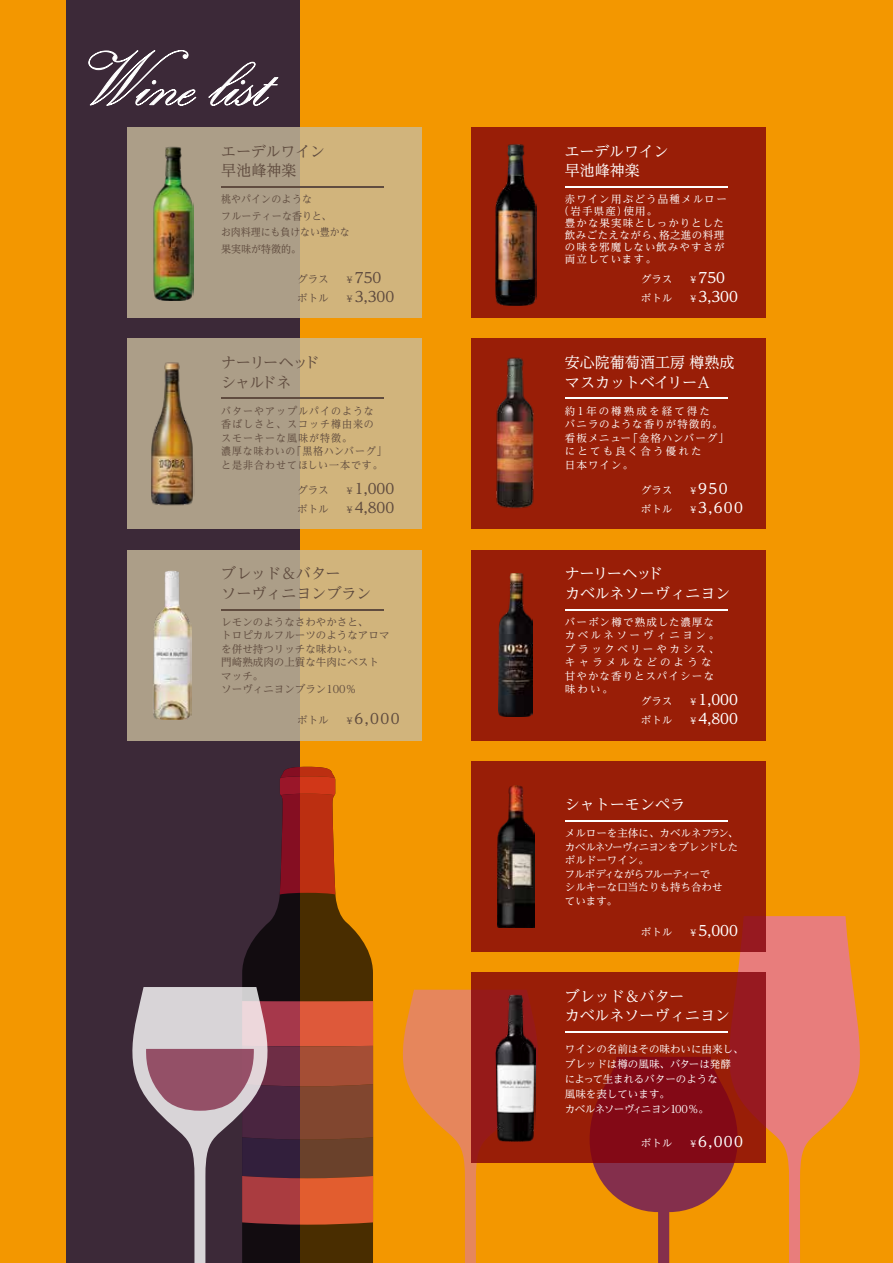
<style>
.page{position:relative;width:893px;height:1263px;background:#f39700}
.page>*{position:absolute;margin:0;border:0;box-sizing:border-box;transform-origin:0 0}
.t1{font:79.5px "Kunstler Script";color:#fff}
.t2{font:15px/19.5px "UD Reimin Pro";color:#fff}
.t3{font:15px/19.5px "UD Reimin Pro";color:#604c3f}
.t4{font:15px/19.5px "UD Reimin Pro";letter-spacing:-.075em;color:#604c3f}
.t5{font:500 14.4px/19.2px "UD Reimin Pro";color:#fff}
.t6{font:500 14.4px/19.2px "UD Reimin Pro";color:#604c3f}
.t7{font:10.5px/13.5px "UD Reimin Pro";color:#fff}
.t8{font:10.5px/13.5px "UD Reimin Pro";letter-spacing:.1em;color:#fff}
.t9{font:10.5px/13.5px "UD Reimin Pro";color:#604c3f}
.t10{font:10.5px/13.5px "UD Reimin Pro";letter-spacing:.1em;color:#604c3f;scale:.95 1}
.t11{font:10.5px/13.5px "UD Reimin Pro";letter-spacing:.21em;color:#fff}
.t12{font:10.5px/19.2px "UD Reimin Pro";letter-spacing:.04em;color:#fff}
.t13{font:10.5px/16.5px "UD Reimin Pro";color:#604c3f;scale:.95 1}
.t14{font:500 8.4px "UD Reimin Pro";color:#fff}
.t15{font:500 8.4px "UD Reimin Pro";color:#604c3f}
.s1{font-size:8.4px}
</style>
<div class="page">
<div style="left:66px;top:0;width:234px;height:1263px;background:#3c2938"></div>
<svg style="left:593px;top:1163px;width:122px;height:100px"></svg>
<svg style="left:403px;top:990px;width:74px;height:273px"></svg>
<svg style="left:715px;top:916px;width:145px;height:347px;fill:#e87d7c"></svg>
<svg style="left:242px;top:778px;width:132px;height:441px"></svg>
<svg style="left:280px;top:767px;width:55px;height:127px;background:#a82718"></svg>
<svg style="left:132px;top:987px;width:241px;height:276px"></svg>
<svg style="left:88px;top:50px;width:108px;height:56px"></svg>
<svg style="left:208px;top:62px;width:71px;height:44px"></svg>
<div style="left:471px;top:339px;width:294px;height:190px;background:#991e07"></div>
<img style="left:496px;top:357px;width:38px;height:152px">
<hr style="left:565px;top:398px;width:162px;height:1px;background:#fff">
<div style="left:471px;top:128px;width:294px;height:190px;background:#991e07"></div>
<img style="left:495px;top:144px;width:42px;height:161px">
<hr style="left:565px;top:187px;width:162px;height:1px;background:#fff">
<svg style="left:128px;top:339px;width:294px;height:190px;background:#bda882"></svg>
<img style="left:150px;top:355px;width:44px;height:157px">
<hr style="left:221px;top:398px;width:163px;height:1px;background:#604c3f">
<svg style="left:128px;top:128px;width:294px;height:190px;background:#bca782"></svg>
<img style="left:151px;top:144px;width:42px;height:157px">
<hr style="left:221px;top:187px;width:163px;height:1px;background:#604c3f">
<svg style="left:471px;top:973px;width:294px;height:190px;background:#92180f"></svg>
<img style="left:496px;top:993px;width:40px;height:149px">
<hr style="left:565px;top:1032px;width:162px;height:1px;background:#fff">
<div style="left:471px;top:550px;width:294px;height:190px;background:#991e07"></div>
<img style="left:499px;top:574px;width:34px;height:142px">
<hr style="left:565px;top:609px;width:162px;height:1px;background:#fff">
<svg style="left:128px;top:550px;width:294px;height:190px;background:#bca782"></svg>
<img style="left:153px;top:571px;width:39px;height:148px">
<hr style="left:221px;top:609px;width:163px;height:1px;background:#604c3f">
<div style="left:471px;top:761px;width:294px;height:190px;background:#991e07"></div>
<img style="left:497px;top:785px;width:37px;height:142px">
<hr style="left:565px;top:820px;width:162px;height:1px;background:#fff">
<h1 class="t1" style="left:64px;top:39px;width:203px">Wine list</h1>
<h2 class="t3" style="left:221px;top:141px;width:105px">エーデルワイン早池峰神楽</h2>
<h2 class="t2" style="left:565px;top:141px;width:105px">エーデルワイン早池峰神楽</h2>
<p class="t13" style="left:221px;top:191px;width:137px">桃やパインのような<br>フルーティーな香りと、<br>お肉料理にも負けない豊かな果実味が特徴的。</p>
<p class="t8" style="left:565px;top:192px;width:163px">赤ワイン用ぶどう品種メルロー</p>
<p class="t12" style="left:559px;top:201px;width:100px">（岩手県産）使用。</p>
<p class="t8" style="left:565px;top:216px;width:161px">豊かな果実味としっかりとした</p>
<p class="t12" style="left:565px;top:225px;width:161px">飲みごたえながら、格之進の料理</p>
<p class="t8" style="left:565px;top:240px;width:161px">の味を邪魔しない飲みやすさが</p>
<p class="t8" style="left:565px;top:252px;width:93px">両立しています。</p>
<h3 class="t6" style="left:355px;top:267px;width:41px">750<br>3,300</h3>
<p class="t9" style="left:297px;top:269px;width:33px;line-height:19.2px">グラスボトル</p>
<p class="t15" style="left:346px;top:273px;width:10px">￥</p>
<p class="t15" style="left:346px;top:292px;width:10px">￥</p>
<h3 class="t5" style="left:698px;top:267px;width:41px">750<br>3,300</h3>
<p class="t12" style="left:641px;top:269px;width:33px">グラスボトル</p>
<p class="t14" style="left:689px;top:273px;width:10px">￥</p>
<p class="t14" style="left:689px;top:292px;width:10px">￥</p>
<h2 class="t4" style="left:221px;top:352px;width:99px">ナーリーヘッドシャルドネ</h2>
<h2 class="t2" style="left:565px;top:352px;width:171px">安心院葡萄酒工房樽熟成マスカットベイリーA</h2>
<p class="t10" style="left:221px;top:404px;width:176px">バターやアップルパイのような<br>香ばしさと、スコッチ樽由来の<br>スモーキーな風味が特徴。<br>濃厚な味わいの「黒格ハンバーグ」と是非合わせてほしい一本です。</p>
<p class="t8" style="left:565px;top:404px;width:165px">約1年の樽熟成を経て得た<br>バニラのような香りが特徴的。看板メニュー「金格ハンバーグ」にとても良く合う優れた<br>日本ワイン。</p>
<h3 class="t6" style="left:355px;top:478px;width:41px">1,000<br>4,800</h3>
<p class="t9" style="left:297px;top:480px;width:33px;line-height:19.2px">グラスボトル</p>
<p class="t15" style="left:346px;top:484px;width:10px">￥</p>
<p class="t15" style="left:346px;top:503px;width:10px">￥</p>
<h3 class="t5" style="left:698px;top:478px;width:46px">950<br>3,600</h3>
<p class="t12" style="left:641px;top:480px;width:33px">グラスボトル</p>
<p class="t14" style="left:689px;top:484px;width:10px">￥</p>
<p class="t14" style="left:689px;top:503px;width:10px">￥</p>
<h2 class="t3" style="left:221px;top:563px;width:152px">ブレッド＆バター<br>ソーヴィニヨンブラン</h2>
<h2 class="t2" style="left:565px;top:563px;width:167px">ナーリーヘッド<br>カベルネソーヴィニヨン</h2>
<p class="t9" style="left:221px;top:615px;width:170px">レモンのようなさわやかさと、<br>トロピカルフルーツのようなアロマを併せ持つリッチな味わい。<br>門崎熟成肉の上質な牛肉にベストマッチ。<br>ソーヴィニヨンブラン100％</p>
<p class="t9" style="left:297px;top:713px;width:33px">ボトル</p>
<h3 class="t6" style="left:346px;top:709px;width:55px"><span class="s1">￥</span>6,000</h3>
<p class="t11" style="left:565px;top:615px;width:156px">バーボン樽で熟成した濃厚なカベルネソーヴィニヨン。ブラックベリーやカシス、キャラメルなどのような甘やかな香りとスパイシーな味わい。</p>
<h3 class="t5" style="left:698px;top:690px;width:41px">1,000<br>4,800</h3>
<p class="t12" style="left:641px;top:691px;width:33px">グラスボトル</p>
<p class="t14" style="left:689px;top:695px;width:10px">￥</p>
<p class="t14" style="left:689px;top:714px;width:10px">￥</p>
<h2 class="t2" style="left:565px;top:794px;width:122px">シャトーモンペラ</h2>
<p class="t7" style="left:565px;top:826px;width:175px">メルローを主体に、カベルネフラン、カベルネソーヴィニヨンをブレンドしたボルドーワイン。<br>フルボディながらフルーティーで<br>シルキーな口当たりも持ち合わせ<br>ています。</p>
<p class="t12" style="left:641px;top:922px;width:33px">ボトル</p>
<h3 class="t5" style="left:689px;top:920px;width:50px"><span class="s1">￥</span>5,000</h3>
<h2 class="t2" style="left:564px;top:986px;width:167px">ブレッド＆バター<br>カベルネソーヴィニヨン</h2>
<p class="t7" style="left:565px;top:1041px;width:180px;line-height:15px">ワインの名前はその味わいに由来し、ブレッドは樽の風味、バターは発酵によって生まれるバターのような<br>風味を表しています。<br>カベルネソーヴィニヨン100％。</p>
<p class="t12" style="left:641px;top:1133px;width:33px">ボトル</p>
<h3 class="t5" style="left:689px;top:1131px;width:55px"><span class="s1">￥</span>6,000</h3>
</div>
